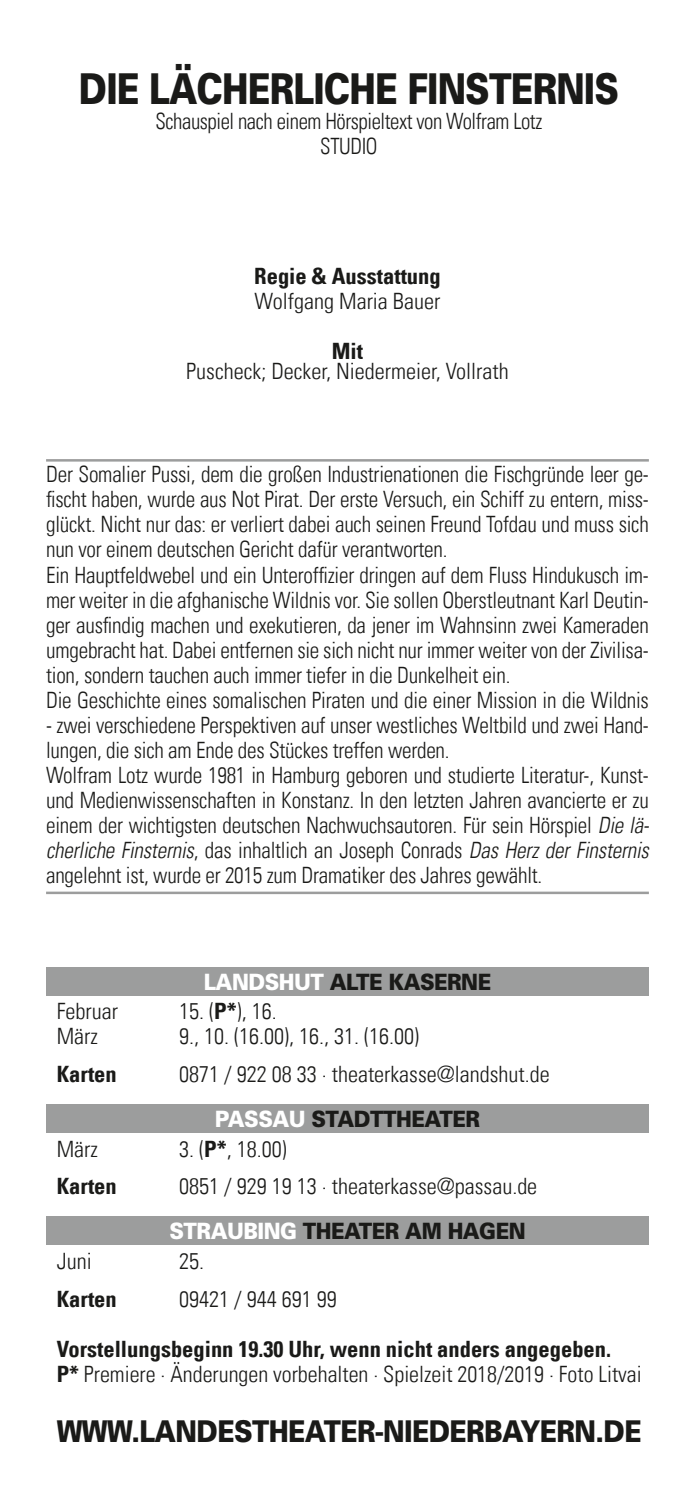
<style>
.page{position:relative;width:695px;height:1489px;background:#fff}
.page>*{position:absolute;margin:0;border:0;box-sizing:border-box;transform-origin:0 0}
.t1{font:900 42.5px "Univers";letter-spacing:-.025em;color:#1a1a18;scale:.8 1}
.t2{font:900 30px "Univers";letter-spacing:-.025em;color:#1a1a18;scale:.86 1}
.t3{font:22.5px/25px "Univers Com 47 Light Cond";letter-spacing:-.01em;color:#1a1a18;scale:.95 1}
.t4{font:22.5px "Univers Com 47 Light Cond";letter-spacing:-.01em;color:#1a1a18}
.t5{font:22.5px "Univers Com 67 Bold Cond";color:#1a1a18}
.t6{font:900 22.5px "Univers";letter-spacing:-.025em;color:#1a1a18;scale:.9 1}
.t7{font:22.5px/25px "Univers Com 47 Light Cond";letter-spacing:-.01em;color:#1a1a18;text-align:center;scale:.93 1}
.s1{font-style:italic}
.s2{color:#fff}
.s3{font-family:"Univers Com 67 Bold Cond"}
</style>
<div class="page">
<hr style="left:46px;top:459px;width:602px;height:2px;background:#9c9d9d">
<hr style="left:46px;top:891px;width:602px;height:3px;background:#9c9d9d">
<div style="left:46px;top:967px;width:602px;height:29px;background:#9c9d9d"></div>
<div style="left:46px;top:1104px;width:602px;height:28px;background:#9c9d9d"></div>
<div style="left:46px;top:1215px;width:602px;height:29px;background:#9c9d9d"></div>
<h1 class="t1" style="left:79px;top:63px;width:676px">DIE LÄCHERLICHE FINSTERNIS</h1>
<p class="t7" style="left:155px;top:109px;width:417px">Schauspiel nach einem Hörspieltext von Wolfram Lotz<br>STUDIO</p>
<p class="t5" style="left:254px;top:262px;width:188px">Regie &amp; Ausstattung</p>
<p class="t4" style="left:254px;top:287px;width:187px">Wolfgang Maria Bauer</p>
<p class="t5" style="left:332px;top:337px;width:33px">Mit</p>
<p class="t4" style="left:186px;top:357px;width:324px">Puscheck; Decker, Niedermeier, Vollrath</p>
<p class="t3" style="left:46px;top:462px;width:636px">Der Somalier Pussi, dem die großen Industrienationen die Fischgründe leer ge&shy;fischt haben, wurde aus Not Pirat. Der erste Versuch, ein Schiff zu entern, miss&shy;glückt. Nicht nur das: er verliert dabei auch seinen Freund Tofdau und muss sich nun vor einem deutschen Gericht dafür verantworten.<br>Ein Hauptfeldwebel und ein Unteroffizier dringen auf dem Fluss Hindukusch im&shy;mer weiter in die afghanische Wildnis vor. Sie sollen Oberstleutnant Karl Deutin&shy;ger ausfindig machen und exekutieren, da jener im Wahnsinn zwei Kameraden umgebracht hat. Dabei entfernen sie sich nicht nur immer weiter von der Zivilisa&shy;tion, sondern tauchen auch immer tiefer in die Dunkelheit ein.<br>Die Geschichte eines somalischen Piraten und die einer Mission in die Wildnis</p>
<p class="t3" style="left:46px;top:712px;width:641px">- zwei verschiedene Perspektiven auf unser westliches Weltbild und zwei Hand&shy;lungen, die sich am Ende des Stückes treffen werden.<br>Wolfram Lotz wurde 1981 in Hamburg geboren und studierte Literatur-, Kunst&shy;und Medienwissenschaften in Konstanz. In den letzten Jahren avancierte er zu einem der wichtigsten deutschen Nachwuchsautoren. Für sein Hörspiel <span class="s1">Die lä&shy;cherliche Finsternis</span>, d a s i n h a l t l i c h a n J o s e p h C o n r a d s <span class="s1">Das Herz der Finsternis </span>angelehnt ist, wurde er 2015 zum Dramatiker des Jahres gewählt.</p>
<p class="t6" style="left:204px;top:968px;width:321px"><span class="s2">LANDSHUT</span> ALTE KASERNE</p>
<p class="t4" style="left:57px;top:997px;width:63px">Februar</p>
<p class="t4" style="left:179px;top:997px;width:99px">15. (<span class="s3">P*</span>), 16.</p>
<p class="t4" style="left:57px;top:1022px;width:43px">März</p>
<p class="t4" style="left:179px;top:1022px;width:241px">9., 10. (16.00), 16., 31. (16.00)</p>
<p class="t5" style="left:57px;top:1059px;width:62px">Karten</p>
<p class="t4" style="left:179px;top:1060px;width:372px">0871 / 922 08 33 · theaterkasse@landshut.de</p>
<p class="t6" style="left:215px;top:1104px;width:296px"><span class="s2">PASSAU</span> STADTTHEATER</p>
<p class="t4" style="left:57px;top:1135px;width:43px">März</p>
<p class="t4" style="left:179px;top:1135px;width:109px">3. (<span class="s3">P*</span>, 18.00)</p>
<p class="t5" style="left:57px;top:1172px;width:62px">Karten</p>
<p class="t4" style="left:179px;top:1172px;width:359px">0851 / 929 19 13 · theaterkasse@passau.de</p>
<p class="t6" style="left:169px;top:1216px;width:397px"><span class="s2">STRAUBING</span> THEATER AM HAGEN</p>
<p class="t4" style="left:57px;top:1247px;width:36px">Juni</p>
<p class="t4" style="left:179px;top:1247px;width:26px">25.</p>
<p class="t5" style="left:57px;top:1284px;width:62px">Karten</p>
<p class="t4" style="left:179px;top:1285px;width:159px">09421 / 944 691 99</p>
<p class="t5" style="left:57px;top:1334px;width:555px">Vorstellungsbeginn 19.30 Uhr, wenn nicht anders angegeben.</p>
<p class="t4" style="left:57px;top:1360px;width:586px"><span class="s3">P*</span> Premiere · Änderungen vorbehalten · Spielzeit 2018/2019 · Foto Litvai</p>
<h2 class="t2" style="left:57px;top:1412px;width:681px">WWW.LANDESTHEATER-NIEDERBAYERN.DE</h2>
</div>
